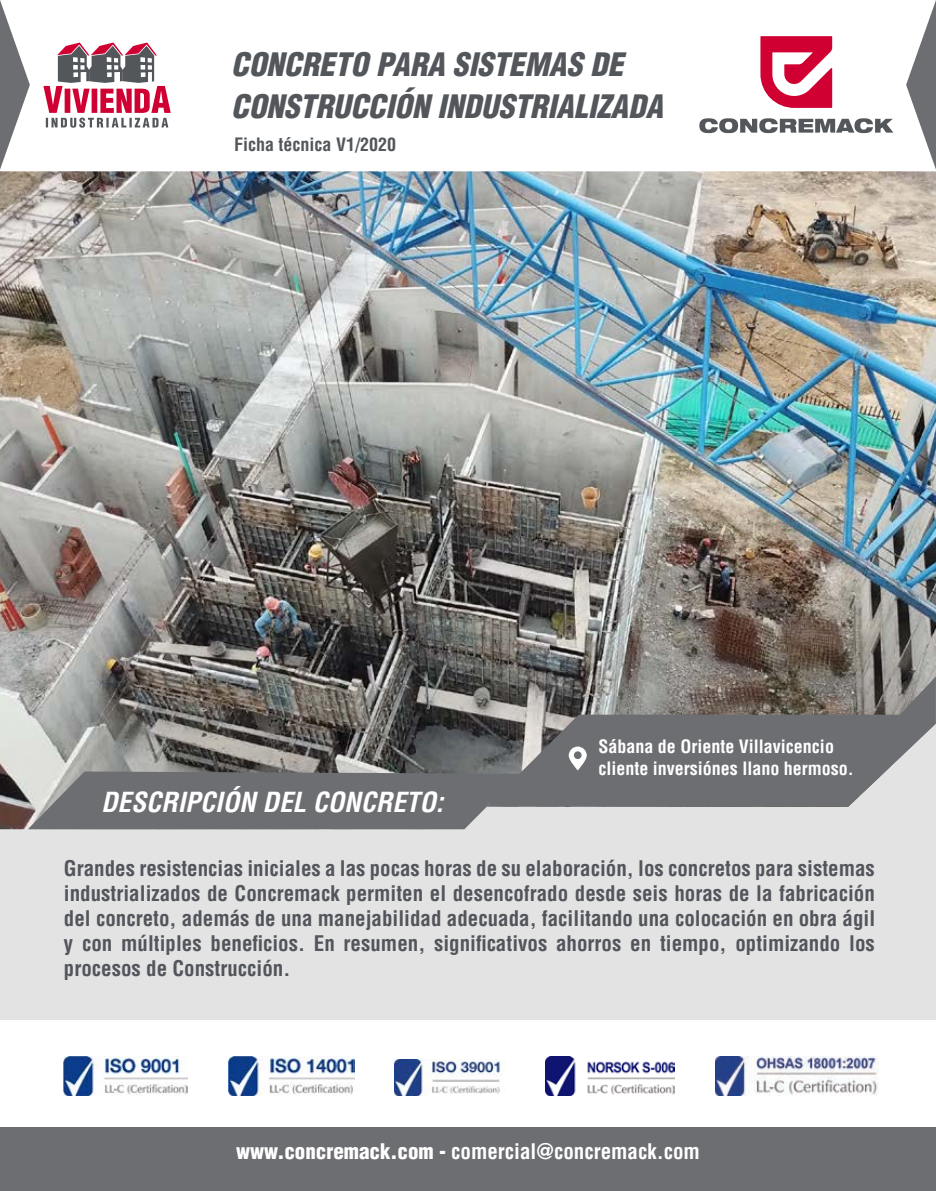
<style>
.page{position:relative;width:936px;height:1191px;background:#fff}
.page>*{position:absolute;margin:0;border:0;box-sizing:border-box;transform-origin:0 0}
.t1{font:italic 900 condensed 31.5px/42px "Helvetica LT Std";color:#53565a}
.t2{font:italic 700 condensed 27px "Helvetica LT Std";color:#fff}
.t3{font:700 condensed 21px/25.2px "Helvetica LT Std";color:#52555b;text-align:justify}
.t4{font:700 condensed 21px "Helvetica LT Std";color:#fff}
.t5{font:700 condensed 18px/21.6px "Helvetica LT Std";color:#fff}
.t6{font:700 condensed 18px "Helvetica LT Std";color:#53565a}
.s1{font-weight:900}
</style>
<div class="page">
<div style="left:0;top:689px;width:935px;height:331px;background:#e3e3e3"></div>
<div style="left:0;top:1127px;width:935px;height:64px;background:#6d6e72"></div>
<img style="left:0;top:171px;width:935px;height:658px">
<svg style="left:28px;top:771px;width:491px;height:58px;background:#77787b"></svg>
<svg style="left:486px;top:676px;width:449px;height:130px;background:#797879"></svg>
<svg style="left:568px;top:746px;width:18px;height:24px"></svg>
<svg style="left:699px;top:118px;width:194px;height:15px"></svg>
<svg style="left:760px;top:36px;width:72px;height:72px"></svg>
<img style="left:715px;top:1057px;width:163px;height:38px">
<img style="left:545px;top:1056px;width:129px;height:39px">
<img style="left:395px;top:1059px;width:110px;height:36px">
<img style="left:64px;top:1056px;width:124px;height:39px">
<img style="left:228px;top:1056px;width:126px;height:39px">
<svg style="left:43px;top:43px;width:128px;height:85px"></svg>
<svg style="left:0;top:0;width:30px;height:170px"></svg>
<svg style="left:906px;top:3px;width:29px;height:164px"></svg>
<h1 class="t1" style="left:231px;top:44px;width:433px">CONCRETO PARA SISTEMAS DE<br>CONSTRUCCIÓN INDUSTRIALIZADA</h1>
<p class="t6" style="left:234px;top:133px;width:163px">Ficha técnica V1/2020</p>
<p class="t2" style="left:101px;top:785px;width:344px">DESCRIPCIÓN DEL CONCRETO:</p>
<p class="t5" style="left:598px;top:735px;width:257px">Sábana de Oriente Villavicencio cliente inversiónes llano hermoso.</p>
<p class="t3" style="left:64px;top:855px;width:812px">Grandes resistencias iniciales a las pocas horas de su elaboración, los concretos para sistemas industrializados de Concremack permiten el desencofrado desde seis horas de la fabricación del concreto, además de una manejabilidad adecuada, facilitando una colocación en obra ágil y con múltiples beneficios. En resumen, significativos ahorros en tiempo, optimizando los procesos de Construcción.</p>
<p class="t4" style="left:236px;top:1138px;width:465px"><span class="s1">www.concremack.com -</span> comercial@concremack.com</p>
</div>
